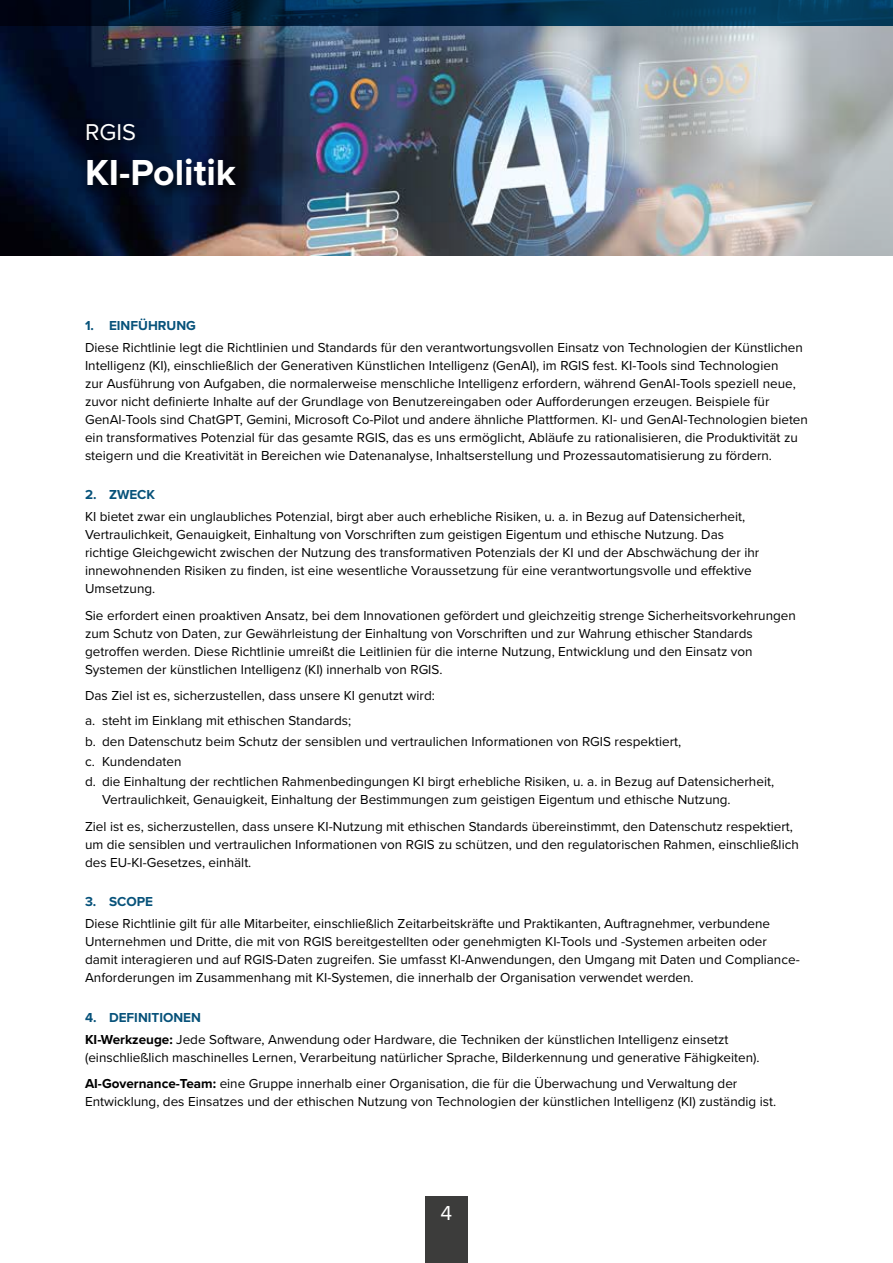
<style>
.page{position:relative;width:893px;height:1263px;background:#fff}
.page>*{position:absolute;margin:0;border:0;box-sizing:border-box;transform-origin:0 0}
.t1{font:700 37.5px "Proxima Nova";color:#fff}
.t2{font:23.7px "Proxima Nova";color:#fff}
.t3{font:21px "Proxima Nova";color:#fff}
.t4{font:13.5px/18px "Proxima Nova";color:#000}
.t5{font:700 13.5px "Proxima Nova";color:#07527a}
.s1{font-weight:700;color:#07527a}
.s2{font-weight:700}
</style>
<div class="page">
<div style="left:425px;top:1196px;width:43px;height:67px;background:#3c3c3b"></div>
<img style="left:0;top:26px;width:893px;height:229px">
<svg style="left:0;top:0;width:893px;height:26px;background:#022846"></svg>
<div style="left:82px;top:120px;width:166px;height:79px;background:#000;opacity:.75"></div>
<h2 class="t2" style="left:85px;top:115px;width:52px">RGIS</h2>
<h1 class="t1" style="left:85px;top:145px;width:152px">KI-Politik</h1>
<p class="t5" style="left:85px;top:315px;width:112px">1. EINFÜHRUNG</p>
<p class="t4" style="left:85px;top:338px;width:724px">Diese Richtlinie legt die Richtlinien und Standards für den verantwortungsvollen Einsatz von Technologien der Künstlichen Intelligenz (KI), einschließlich der Generativen Künstlichen Intelligenz (GenAI), im RGIS fest. KI-Tools sind Technologien<br>zur Ausführung von Aufgaben, die normalerweise menschliche Intelligenz erfordern, während GenAI-Tools speziell neue, zuvor nicht definierte Inhalte auf der Grundlage von Benutzereingaben oder Aufforderungen erzeugen. Beispiele für GenAI-Tools sind ChatGPT, Gemini, Microsoft Co-Pilot und andere ähnliche Plattformen. KI- und GenAI-Technologien bieten ein transformatives Potenzial für das gesamte RGIS, das es uns ermöglicht, Abläufe zu rationalisieren, die Produktivität zu steigern und die Kreativität in Bereichen wie Datenanalyse, Inhaltserstellung und Prozessautomatisierung zu fördern.</p>
<p class="t5" style="left:85px;top:484px;width:72px">2. ZWECK</p>
<p class="t4" style="left:85px;top:507px;width:676px">KI bietet zwar ein unglaubliches Potenzial, birgt aber auch erhebliche Risiken, u. a. in Bezug auf Datensicherheit, Vertraulichkeit, Genauigkeit, Einhaltung von Vorschriften zum geistigen Eigentum und ethische Nutzung. Das richtige Gleichgewicht zwischen der Nutzung des transformativen Potenzials der KI und der Abschwächung der ihr innewohnenden Risiken zu finden, ist eine wesentliche Voraussetzung für eine verantwortungsvolle und effektive Umsetzung.</p>
<p class="t4" style="left:85px;top:606px;width:712px">Sie erfordert einen proaktiven Ansatz, bei dem Innovationen gefördert und gleichzeitig strenge Sicherheitsvorkehrungen zum Schutz von Daten, zur Gewährleistung der Einhaltung von Vorschriften und zur Wahrung ethischer Standards getroffen werden. Diese Richtlinie umreißt die Leitlinien für die interne Nutzung, Entwicklung und den Einsatz von Systemen der künstlichen Intelligenz (KI) innerhalb von RGIS.</p>
<p class="t4" style="left:85px;top:683px;width:351px;line-height:24.8px">Das Ziel ist es, sicherzustellen, dass unsere KI genutzt wird: a. steht im Einklang mit ethischen Standards;</p>
<p class="t4" style="left:85px;top:730px;width:691px;line-height:20.4px">b. den Datenschutz beim Schutz der sensiblen und vertraulichen Informationen von RGIS respektiert,<br>c. Kundendaten<br>d. die Einhaltung der rechtlichen Rahmenbedingungen KI birgt erhebliche Risiken, u. a. in Bezug auf Datensicherheit,</p>
<p class="t4" style="left:85px;top:786px;width:709px;line-height:26.5px;text-indent:17px">Vertraulichkeit, Genauigkeit, Einhaltung der Bestimmungen zum geistigen Eigentum und ethische Nutzung.<br>Ziel ist es, sicherzustellen, dass unsere KI-Nutzung mit ethischen Standards übereinstimmt, den Datenschutz respektiert,</p>
<p class="t4" style="left:85px;top:835px;width:715px">um die sensiblen und vertraulichen Informationen von RGIS zu schützen, und den regulatorischen Rahmen, einschließlich des EU-KI-Gesetzes, einhält.</p>
<p class="t5" style="left:85px;top:892px;width:69px">3. SCOPE</p>
<p class="t4" style="left:85px;top:914px;width:716px">Diese Richtlinie gilt für alle Mitarbeiter, einschließlich Zeitarbeitskräfte und Praktikanten, Auftragnehmer, verbundene Unternehmen und Dritte, die mit von RGIS bereitgestellten oder genehmigten KI-Tools und -Systemen arbeiten oder damit interagieren und auf RGIS-Daten zugreifen. Sie umfasst KI-Anwendungen, den Umgang mit Daten und Compliance-Anforderungen im Zusammenhang mit KI-Systemen, die innerhalb der Organisation verwendet werden.</p>
<p class="t4" style="left:85px;top:1005px;width:645px;line-height:22.2px"><span class="s1">4. DEFINITIONEN<br></span><span class="s2">KI-Werkzeuge:</span> Jede Software, Anwendung oder Hardware, die Techniken der künstlichen Intelligenz einsetzt</p>
<p class="t4" style="left:85px;top:1043px;width:676px;line-height:26.5px">(einschließlich maschinelles Lernen, Verarbeitung natürlicher Sprache, Bilderkennung und generative Fähigkeiten).<br><span class="s2">AI-Governance-Team:</span> eine Gruppe innerhalb einer Organisation, die für die Überwachung und Verwaltung der</p>
<p class="t4" style="left:85px;top:1092px;width:693px">Entwicklung, des Einsatzes und der ethischen Nutzung von Technologien der künstlichen Intelligenz (KI) zuständig ist.</p>
<h3 class="t3" style="left:441px;top:1198px;width:13px">4</h3>
</div>
